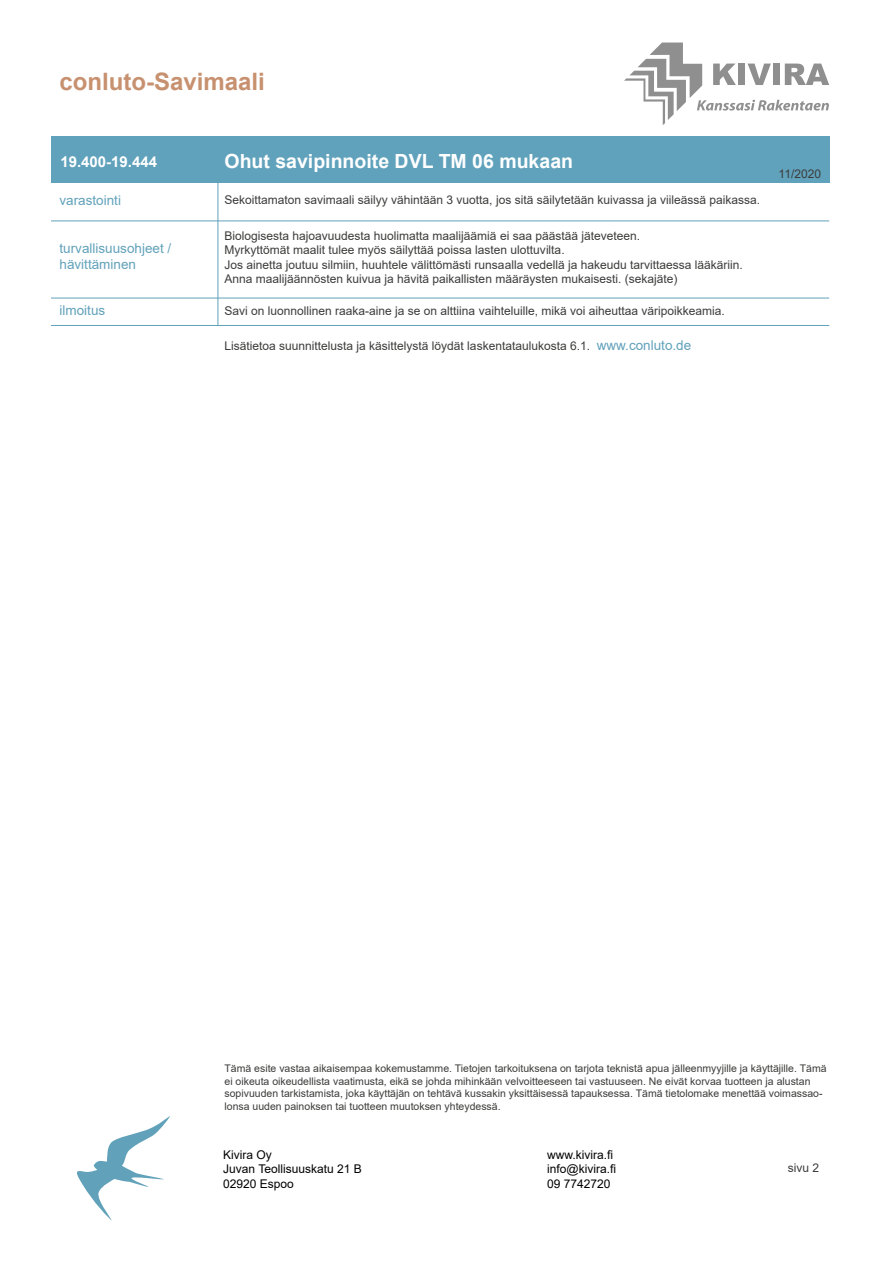
<style>
.page{position:relative;width:893px;height:1263px;background:#fff}
.page>*{position:absolute;margin:0;border:0;box-sizing:border-box;transform-origin:0 0}
.t1{font:700 24px "Arial";color:#c79170}
.t2{font:700 19.5px "Arial";color:#fff}
.t3{font:700 15px "Arial";color:#fff}
.t4{font:13.5px/16.2px "Arial";color:#61a1ba}
.t5{font:12px/14.4px "Arial";color:#3c3c3b}
.t6{font:12px "Arial";color:#000}
.t7{font:10.5px/12.6px "Arial";color:#3c3c3b}
.s1{font-size:13.5px;color:#61a1ba}
</style>
<div class="page">
<svg style="left:624px;top:43px;width:205px;height:82px"></svg>
<svg style="left:77px;top:1116px;width:93px;height:105px"></svg>
<div style="left:51px;top:136px;width:778px;height:46px;background:#60a2bc"></div>
<hr style="left:218px;top:178px;width:1px;height:148px;background:#61a1ba">
<hr style="left:51px;top:221px;width:778px;height:1px;background:#61a1ba">
<hr style="left:51px;top:298px;width:778px;height:1px;background:#61a1ba">
<hr style="left:51px;top:325px;width:778px;height:1px;background:#61a1ba">
<h1 class="t1" style="left:60px;top:65px;width:207px">conluto-Savimaali</h1>
<p class="t3" style="left:60px;top:151px;width:98px">19.400-19.444</p>
<h2 class="t2" style="left:225px;top:147px;width:350px">Ohut savipinnoite DVL TM 06 mukaan</h2>
<p class="t4" style="left:60px;top:192px;width:63px">varastointi</p>
<p class="t5" style="left:225px;top:192px;width:537px">Sekoittamaton savimaali säilyy vähintään 3 vuotta, jos sitä säilytetään kuivassa ja viileässä paikassa.</p>
<p class="t5" style="left:225px;top:228px;width:520px">Biologisesta hajoavuudesta huolimatta maalijäämiä ei saa päästää jäteveteen.<br>Myrkyttömät maalit tulee myös säilyttää poissa lasten ulottuvilta.<br>Jos ainetta joutuu silmiin, huuhtele välittömästi runsaalla vedellä ja hakeudu tarvittaessa lääkäriin.<br>Anna maalijäännösten kuivua ja hävitä paikallisten määräysten mukaisesti. (sekajäte)</p>
<p class="t5" style="left:225px;top:303px;width:502px">Savi on luonnollinen raaka-aine ja se on alttiina vaihteluille, mikä voi aiheuttaa väripoikkeamia.</p>
<p class="t5" style="left:225px;top:338px;width:468px">Lisätietoa suunnittelusta ja käsittelystä löydät laskentataulukosta 6.1. <span class="s1">www.conluto.de</span></p>
<p class="t4" style="left:60px;top:240px;width:113px">turvallisuusohjeet / hävittäminen</p>
<p class="t4" style="left:60px;top:302px;width:47px">ilmoitus</p>
<p class="t5" style="left:779px;top:167px;width:44px">11/2020</p>
<p class="t7" style="left:225px;top:1062px;width:604px">Tämä esite vastaa aikaisempaa kokemustamme. Tietojen tarkoituksena on tarjota teknistä apua jälleenmyyjille ja käyttäjille. Tämä ei oikeuta oikeudellista vaatimusta, eikä se johda mihinkään velvoitteeseen tai vastuuseen. Ne eivät korvaa tuotteen ja alustan sopivuuden tarkistamista, joka käyttäjän on tehtävä kussakin yksittäisessä tapauksessa. Tämä tietolomake menettää voimassao&shy;lonsa uuden painoksen tai tuotteen muutoksen yhteydessä.</p>
<p class="t6" style="left:223px;top:1146px;width:50px">Kivira Oy</p>
<p class="t6" style="left:547px;top:1146px;width:68px">www.kivira.fi</p>
<p class="t6" style="left:223px;top:1161px;width:140px">Juvan Teollisuuskatu 21 B</p>
<p class="t6" style="left:547px;top:1161px;width:70px">info@kivira.fi</p>
<p class="t6" style="left:223px;top:1175px;width:72px">02920 Espoo</p>
<p class="t6" style="left:547px;top:1175px;width:65px">09 7742720</p>
<p class="t5" style="left:788px;top:1161px;width:33px">sivu 2</p>
</div>
